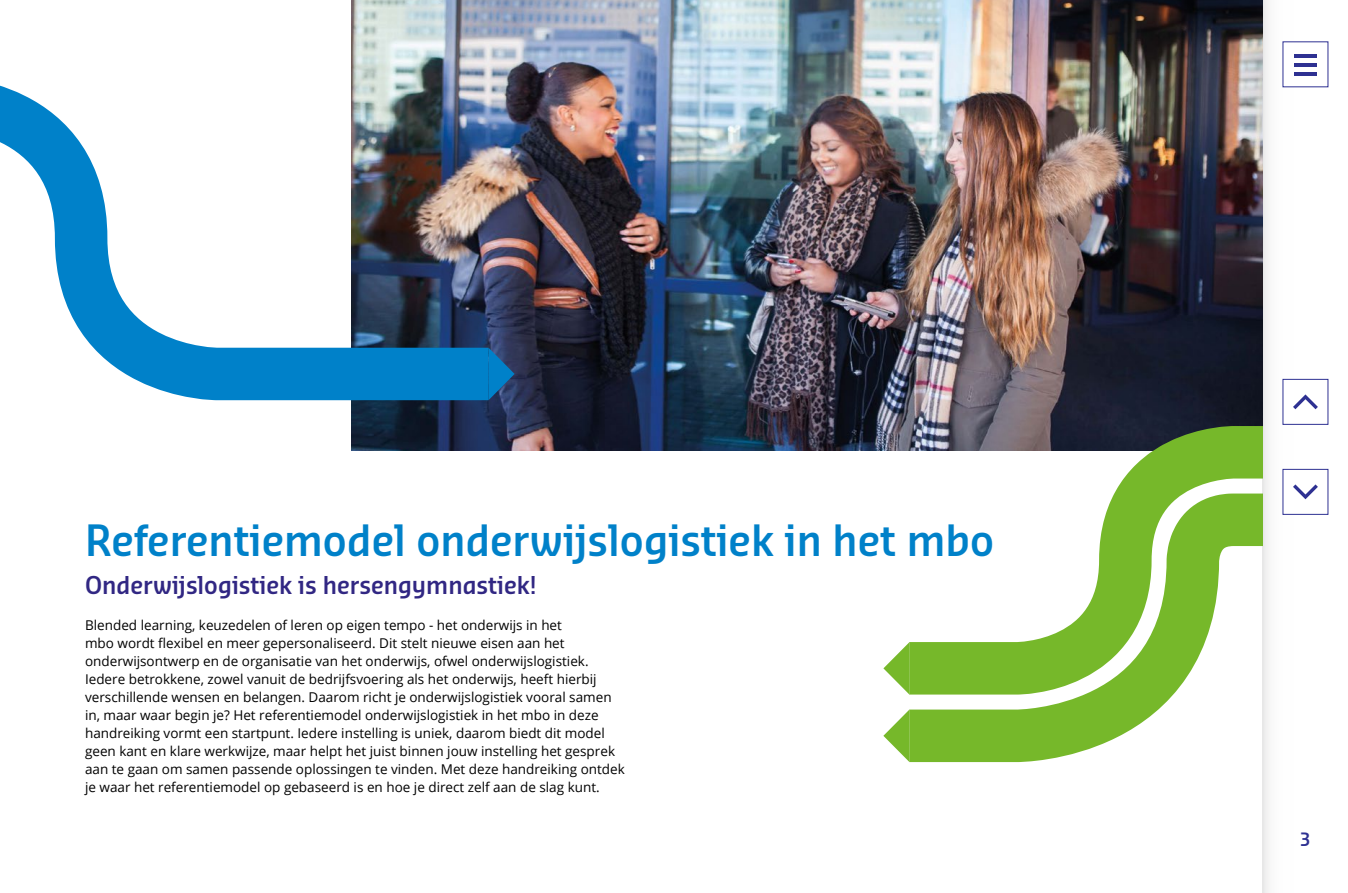
<style>
.page{position:relative;width:1348px;height:893px;background:#fff}
.page>*{position:absolute;margin:0;border:0;box-sizing:border-box;transform-origin:0 0}
.t1{font:600 42.15px "Sansa Sm Con Pro";color:#0081c9}
.t2{font:600 24px "Sansa Sm Con Pro";color:#312783}
.t3{font:600 18px "Sansa Sm Con Pro";color:#2e3192}
.t4{font:13.5px/18px "Open Sans";color:#000}
</style>
<div class="page">
<div style="left:1263px;top:0;width:45px;height:893px;background:linear-gradient(to right,#f5f5f5,#fff)"></div>
<div style="left:1282px;top:41px;width:46px;height:46px;background:#fff"></div>
<hr style="left:1294px;top:54px;width:23px;height:4px;background:#2e3192">
<hr style="left:1294px;top:72px;width:23px;height:4px;background:#2e3192">
<hr style="left:1294px;top:63px;width:23px;height:4px;background:#2e3192">
<div style="left:1282px;top:469px;width:46px;height:46px;background:#fff;border:1px solid #2e3192"></div>
<svg style="left:1293px;top:484px;width:25px;height:15px"></svg>
<div style="left:1282px;top:379px;width:46px;height:46px;background:#fff;border:1px solid #2e3192"></div>
<svg style="left:1293px;top:394px;width:25px;height:15px"></svg>
<img style="left:352px;top:0;width:911px;height:450px">
<img style="left:0;top:50px;width:541px;height:376px">
<svg style="left:488px;top:348px;width:27px;height:52px"></svg>
<svg style="left:857px;top:400px;width:406px;height:388px"></svg>
<svg style="left:883px;top:642px;width:26px;height:53px"></svg>
<svg style="left:883px;top:709px;width:26px;height:53px"></svg>
<h1 class="t1" style="left:85px;top:511px;width:911px">Referentiemodel onderwijslogistiek in het mbo</h1>
<h2 class="t2" style="left:85px;top:569px;width:453px">Onderwijslogistiek is hersengymnastiek!</h2>
<p class="t4" style="left:85px;top:616px;width:541px">Blended learning, keuzedelen of leren op eigen tempo - het onderwijs in het<br>mbo wordt flexibel en meer gepersonaliseerd. Dit stelt nieuwe eisen aan het onderwijsontwerp en de organisatie van het onderwijs, ofwel onderwijslogistiek.<br>Iedere betrokkene, zowel vanuit de bedrijfsvoering als het onderwijs, heeft hierbij verschillende wensen en belangen. Daarom richt je onderwijslogistiek vooral samen in, maar waar begin je? Het referentiemodel onderwijslogistiek in het mbo in deze handreiking vormt een startpunt. Iedere instelling is uniek, daarom biedt dit model geen kant en klare werkwijze, maar helpt het juist binnen jouw instelling het gesprek aan te gaan om samen passende oplossingen te vinden. Met deze handreiking ontdek je waar het referentiemodel op gebaseerd is en hoe je direct zelf aan de slag kunt.</p>
<h3 class="t3" style="left:1300px;top:827px;width:12px">3</h3>
</div>
